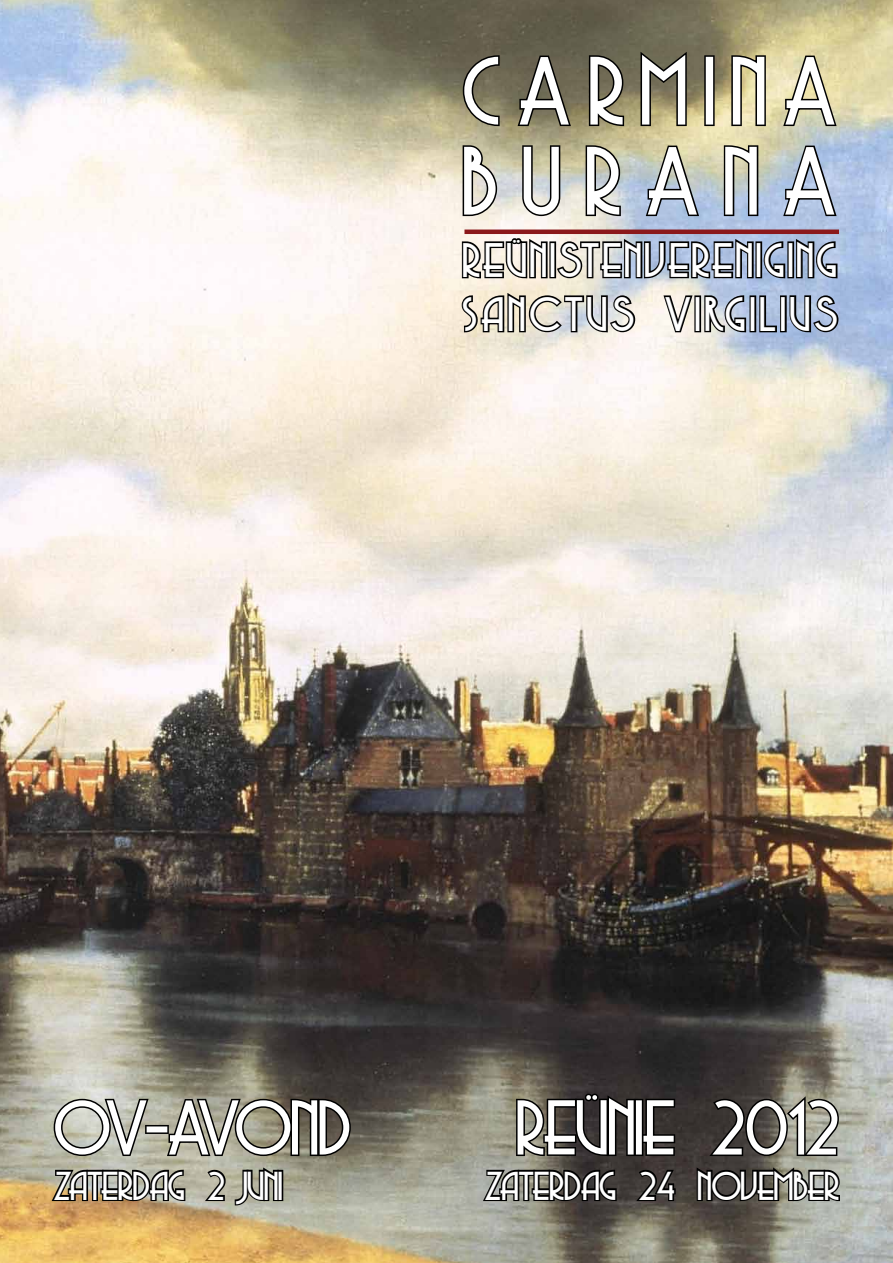
<style>
.page{position:relative;width:893px;height:1263px;background:#fff}
.page>*{position:absolute;margin:0;border:0;box-sizing:border-box;transform-origin:0 0}
.t1{font:90px/90px "Copasetic";letter-spacing:.195em;color:#fff}
.t2{font:72px "Copasetic";color:#fff}
.t3{font:45px/54px "Copasetic";letter-spacing:.075em;color:#fff}
.t4{font:37.5px "Copasetic";color:#fff}
</style>
<div class="page">
<img style="left:0;top:0;width:893px;height:1263px">
<svg style="left:461px;top:54px;width:40px;height:74px;background:#68634e"></svg>
<svg style="left:515px;top:54px;width:58px;height:74px;background:#5a5644"></svg>
<svg style="left:587px;top:54px;width:39px;height:74px;background:#58533f"></svg>
<svg style="left:639px;top:49px;width:49px;height:79px;background:#68624a"></svg>
<div style="left:704px;top:55px;width:11px;height:71px;border:3px solid #000"></div>
<svg style="left:730px;top:54px;width:37px;height:74px;background:#938c6b"></svg>
<svg style="left:781px;top:54px;width:57px;height:74px;background:#b0aa88"></svg>
<svg style="left:461px;top:144px;width:38px;height:74px;background:#9b978a"></svg>
<svg style="left:521px;top:144px;width:41px;height:74px;background:#959488"></svg>
<svg style="left:584px;top:144px;width:38px;height:74px;background:#8a8a80"></svg>
<svg style="left:644px;top:144px;width:57px;height:74px;background:#969d9b"></svg>
<svg style="left:722px;top:144px;width:38px;height:74px;background:#828783"></svg>
<svg style="left:781px;top:144px;width:57px;height:74px;background:#8b99ad"></svg>
<svg style="left:460px;top:236px;width:89px;height:44px;background:#7e7a74"></svg>
<div style="left:549px;top:241px;width:7px;height:37px;border:3px solid #000"></div>
<svg style="left:555px;top:236px;width:200px;height:44px;background:#696e76"></svg>
<div style="left:755px;top:241px;width:7px;height:37px;border:3px solid #000"></div>
<svg style="left:762px;top:240px;width:25px;height:40px"></svg>
<div style="left:787px;top:241px;width:7px;height:37px;border:3px solid #000"></div>
<svg style="left:794px;top:236px;width:45px;height:44px;background:#606c7e"></svg>
<svg style="left:460px;top:290px;width:177px;height:44px;background:#928f87"></svg>
<svg style="left:661px;top:293px;width:33px;height:42px"></svg>
<div style="left:694px;top:295px;width:7px;height:37px;border:3px solid #000"></div>
<svg style="left:703px;top:287px;width:45px;height:47px;background:#7a818c"></svg>
<div style="left:749px;top:295px;width:7px;height:37px;border:3px solid #000"></div>
<svg style="left:758px;top:294px;width:20px;height:40px"></svg>
<div style="left:780px;top:295px;width:7px;height:37px;border:3px solid #000"></div>
<svg style="left:788px;top:293px;width:52px;height:41px;background:#667185"></svg>
<svg style="left:515px;top:1091px;width:162px;height:67px;background:#312e2a"></svg>
<svg style="left:706px;top:1093px;width:135px;height:65px;background:#525049"></svg>
<svg style="left:481px;top:1167px;width:137px;height:36px;background:#31302d"></svg>
<svg style="left:633px;top:1168px;width:44px;height:34px"></svg>
<svg style="left:695px;top:1164px;width:147px;height:39px;background:#363531"></svg>
<hr style="left:464px;top:230px;width:375px;height:4px;background:#8b181b">
<svg style="left:52px;top:1096px;width:98px;height:61px;background:#909188"></svg>
<div style="left:145px;top:1125px;width:24px;height:9px;border:3px solid #000"></div>
<svg style="left:165px;top:1096px;width:187px;height:62px;background:#625f53"></svg>
<svg style="left:49px;top:1167px;width:138px;height:36px;background:#514d43"></svg>
<svg style="left:202px;top:1165px;width:78px;height:42px;background:#747367"></svg>
<div style="left:277px;top:1170px;width:6px;height:31px;border:3px solid #000"></div>
<h1 class="t1" style="left:463px;top:50px;width:376px">CARMINA<br>BURANA</h1>
<p class="t3" style="left:463px;top:235px;width:376px">REÜNISTENVERENIGING<br>SANCTUS%VIRGILIUS</p>
<h2 class="t2" style="left:54px;top:1092px;width:297px">OV-AVOND</h2>
<p class="t4" style="left:54px;top:1167px;width:230px">ZATERDAG 2 JUNI</p>
<h2 class="t2" style="left:516px;top:1092px;width:324px">REÜNIE}2012</h2>
<p class="t4" style="left:485px;top:1167px;width:355px">ZATERDAG 24 NOVEMBER</p>
</div>
